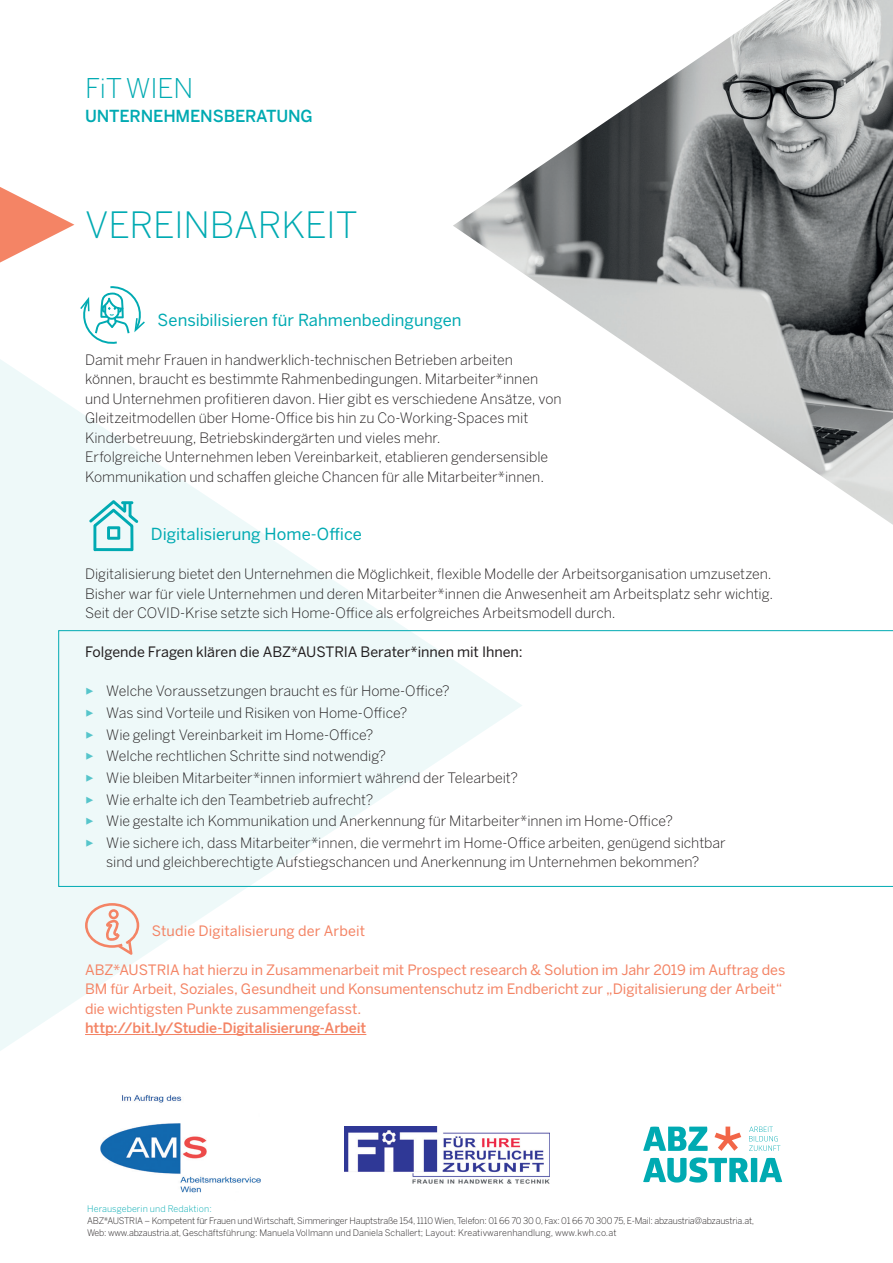
<style>
.page{position:relative;width:893px;height:1263px;background:#fff}
.page>*{position:absolute;margin:0;border:0;box-sizing:border-box;transform-origin:0 0}
.t1{font:300 36px "Benton Sans";letter-spacing:-.01em;color:#00aab2}
.t2{font:300 27px "Benton Sans";letter-spacing:-.01em;color:#00aab2}
.t3{font:16.5px "Benton Sans";color:#00aab2}
.t4{font:500 16.5px "Benton Sans";letter-spacing:-.01em;color:#00aab2}
.t5{font:300 14.25px/19.5px "Benton Sans";letter-spacing:-.005em;color:#231f20}
.t6{font:14.25px/19.5px "Benton Sans";letter-spacing:-.005em;color:#f48465}
.t7{font:14.25px "Benton Sans";letter-spacing:-.005em;color:#231f20}
.t8{font:500 14.25px "Benton Sans";letter-spacing:-.005em;color:#f48465}
.t9{font:300 9px/12px "Benton Sans";letter-spacing:-.02em;color:#231f20}
.t10{font:300 9px "Benton Sans";letter-spacing:.01em;color:#00aab2}
.s1{color:#56c5cb}
</style>
<div class="page">
<svg style="left:0;top:359px;width:408px;height:692px"></svg>
<svg style="left:80px;top:286px;width:65px;height:58px"></svg>
<img style="left:453px;top:0;width:440px;height:525px">
<svg style="left:58px;top:630px;width:835px;height:257px"></svg>
<hr style="left:85px;top:1034px;width:281px;height:1px;background:#f48465">
<svg style="left:0;top:187px;width:74px;height:76px"></svg>
<svg style="left:89px;top:500px;width:49px;height:51px"></svg>
<svg style="left:85px;top:903px;width:54px;height:52px"></svg>
<img style="left:100px;top:1095px;width:160px;height:98px">
<img style="left:344px;top:1126px;width:205px;height:58px">
<svg style="left:643px;top:1126px;width:65px;height:25px"></svg>
<svg style="left:643px;top:1157px;width:139px;height:25px"></svg>
<svg style="left:749px;top:1126px;width:31px;height:25px"></svg>
<svg style="left:714px;top:1126px;width:27px;height:25px"></svg>
<h2 class="t2" style="left:85px;top:69px;width:110px">FiT WIEN</h2>
<p class="t4" style="left:85px;top:104px;width:229px">UNTERNEHMENSBERATUNG</p>
<h1 class="t1" style="left:85px;top:200px;width:274px">VEREINBARKEIT</h1>
<p class="t3" style="left:158px;top:308px;width:305px">Sensibilisieren für Rahmenbedingungen</p>
<p class="t5" style="left:85px;top:349px;width:478px">Damit mehr Frauen in handwerklich-technischen Betrieben arbeiten können, braucht es bestimmte Rahmenbedingungen. Mitarbeiter*innen und Unternehmen profitieren davon. Hier gibt es verschiedene Ansätze, von Gleitzeitmodellen über Home-Office bis hin zu Co-Working-Spaces mit Kinderbetreuung, Betriebskindergärten und vieles mehr.<br>Erfolgreiche Unternehmen leben Vereinbarkeit, etablieren gendersensible Kommunikation und schaffen gleiche Chancen für alle Mitarbeiter*innen.</p>
<p class="t3" style="left:151px;top:523px;width:213px">Digitalisierung Home-Office</p>
<p class="t5" style="left:85px;top:564px;width:690px;text-align:justify">Digitalisierung bietet den Unternehmen die Möglichkeit, flexible Modelle der Arbeitsorganisation umzusetzen.<br>Bisher war für viele Unternehmen und deren Mitarbeiter*innen die Anwesenheit am Arbeitsplatz sehr wichtig.<br>Seit der COVID-Krise setzte sich Home-Office als erfolgreiches Arbeitsmodell durch.</p>
<p class="t7" style="left:85px;top:642px;width:439px">Folgende Fragen klären die ABZ*AUSTRIA Berater*innen mit Ihnen:</p>
<p class="t5" style="left:85px;top:681px;width:366px"><span class="s1">✓</span> Welche Voraussetzungen braucht es für Home-Office?</p>
<p class="t5" style="left:85px;top:702px;width:324px"><span class="s1">✓</span> Was sind Vorteile und Risiken von Home-Office?</p>
<p class="t5" style="left:85px;top:724px;width:290px"><span class="s1">✓</span> Wie gelingt Vereinbarkeit im Home-Office?</p>
<p class="t5" style="left:85px;top:745px;width:302px"><span class="s1">✓</span> Welche rechtlichen Schritte sind notwendig?</p>
<p class="t5" style="left:85px;top:767px;width:434px"><span class="s1">✓</span> Wie bleiben Mitarbeiter*innen informiert während der Telearbeit?</p>
<p class="t5" style="left:85px;top:789px;width:290px"><span class="s1">✓</span> Wie erhalte ich den Teambetrieb aufrecht?</p>
<p class="t5" style="left:85px;top:810px;width:589px"><span class="s1">✓</span> Wie gestalte ich Kommunikation und Anerkennung für Mitarbeiter*innen im Home-Office?</p>
<p class="t5" style="left:85px;top:832px;width:642px;text-align:center"><span class="s1">✓</span> Wie sichere ich, dass Mitarbeiter*innen, die vermehrt im Home-Office arbeiten, genügend sichtbar sind und gleichberechtigte Aufstiegschancen und Anerkennung im Unternehmen bekommen?</p>
<p class="t6" style="left:152px;top:920px;width:215px">Studie Digitalisierung der Arbeit</p>
<p class="t6" style="left:85px;top:959px;width:702px">ABZ*AUSTRIA hat hierzu in Zusammenarbeit mit Prospect research &amp; Solution im Jahr 2019 im Auftrag des<br>BM für Arbeit, Soziales, Gesundheit und Konsumentenschutz im Endbericht zur „Digitalisierung der Arbeit“ die wichtigsten Punkte zusammengefasst.</p>
<p class="t8" style="left:85px;top:1017px;width:283px">http://bit.ly/Studie-Digitalisierung-Arbeit</p>
<p class="t10" style="left:87px;top:1202px;width:126px">Herausgeberin und Redaktion:</p>
<p class="t9" style="left:87px;top:1214px;width:669px">ABZ*AUSTRIA – Kompetent für Frauen und Wirtschaft, Simmeringer Hauptstraße 154, 1110 Wien, Telefon: 01 66 70 30 0, Fax: 01 66 70 300 75, E-Mail: abzaustria@abzaustria.at,<br>Web: www.abzaustria.at, Geschäftsführung: Manuela Vollmann und Daniela Schallert; Layout: Kreativwarenhandlung, www.kwh.co.at</p>
</div>
